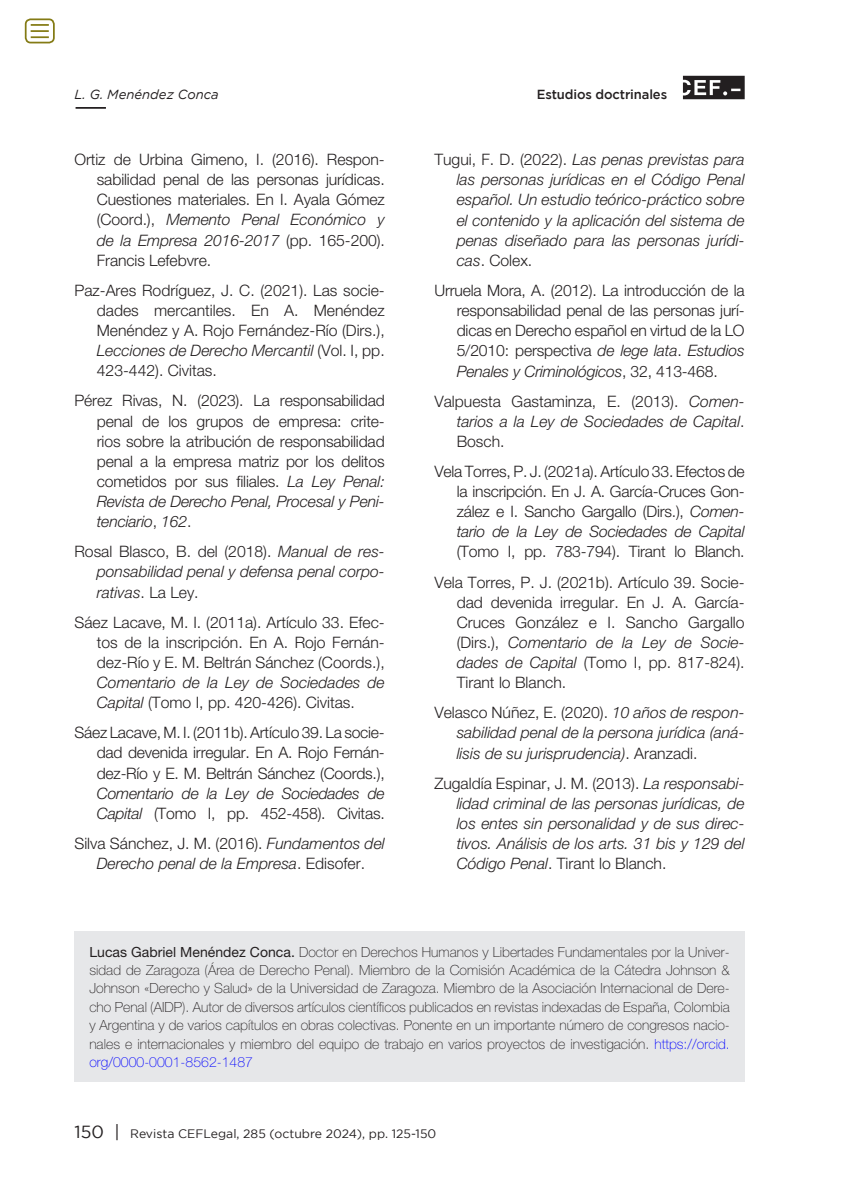
<style>
.page{position:relative;width:844px;height:1191px;background:#fff}
.page>*{position:absolute;margin:0;border:0;box-sizing:border-box;transform-origin:0 0}
.ref__bibliograficas{font:300 15.75px/20.1px "Helvetica Neue LT Std";letter-spacing:-.005em;color:#231f20;text-align:justify}
.ref__bibliograficas-2{font:italic 300 15.75px/20.1px "Helvetica Neue LT Std";color:#231f20;text-align:justify}
.ref__bibliograficas-3{font:100 14px/18.4px "Helvetica Neue LT Std";color:#231f20;text-align:justify}
.t1{font:500 13.12px "Gotham";letter-spacing:-.01em;color:#231f20}
.t2{font:italic 13.12px "Gotham";color:#231f20}
.t3{font:12.25px "Gotham";color:#231f20}
.s1{font-style:italic}
.s2{font-style:normal}
.s3{font-weight:400}
.s4{color:#00f}
.s5{font-size:17.5px}
</style>
<div class="page">
<svg style="left:682px;top:76px;width:62px;height:23px"></svg>
<hr style="left:76px;top:107px;width:30px;height:2px;background:#231f20">
<div style="left:74px;top:931px;width:670px;height:150px;background:#e6e7e9"></div>
<div style="left:25px;top:18px;width:30px;height:25px;border:2px solid #847b15;border-radius:5px"></div>
<svg style="left:31px;top:24px;width:18px;height:14px"></svg>
<p class="t2" style="left:74px;top:87px;width:146px">L. G. Menéndez Conca</p>
<p class="t1" style="left:536px;top:87px;width:132px">Estudios doctrinales</p>
<p class="ref__bibliograficas" style="left:97px;top:149px;width:289px;text-indent:-22px">Ortiz de Urbina Gimeno, I. (2016). Respon&shy;sabilidad penal de las personas jurídicas.<br>Cuestiones materiales. En I. Ayala Gómez (Coord.), <span class="s1">Memento Penal Económico y de la Empresa 2016-2017</span> (pp. 165-200).<br>Francis Lefebvre.</p>
<p class="ref__bibliograficas" style="left:97px;top:280px;width:289px;text-indent:-22px">Paz-Ares Rodríguez, J. C. (2021). Las socie&shy;dades mercantiles. En A. Menéndez Menéndez y A. Rojo Fernández-Río (Dirs.), <span class="s1">Lecciones de Derecho Mercantil</span> (Vol. I, pp.<br>423-442). Civitas.</p>
<p class="ref__bibliograficas" style="left:97px;top:390px;width:289px;text-indent:-22px">Pérez Rivas, N. (2023). La responsabilidad penal de los grupos de empresa: crite&shy;rios sobre la atribución de responsabilidad penal a la empresa matriz por los delitos cometidos por sus filiales. <span class="s1">La Ley Penal:<br>Revista de Derecho Penal, Procesal y Peni&shy;tenciario</span>, <span class="s1">162</span>.</p>
<p class="ref__bibliograficas-2" style="left:97px;top:541px;width:289px;text-indent:-22px"><span class="s2">Rosal Blasco, B. del (2018).</span> Manual de res&shy;ponsabilidad penal y defensa penal corpo&shy;rativas<span class="s2">. La Ley.</span></p>
<p class="ref__bibliograficas" style="left:97px;top:611px;width:289px;text-indent:-22px">Sáez Lacave, M. I. (2011a). Artículo 33. Efec&shy;tos de la inscripción. En A. Rojo Fernán&shy;dez-Río y E. M. Beltrán Sánchez (Coords.), <span class="s1">Comentario de la Ley de Sociedades de Capital</span> (Tomo I, pp. 420-426). Civitas.</p>
<p class="ref__bibliograficas" style="left:97px;top:722px;width:289px;text-indent:-22px">Sáez Lacave, M. I. (2011b). Artículo 39. La socie&shy;dad devenida irregular. En A. Rojo Fernán&shy;dez-Río y E. M. Beltrán Sánchez (Coords.), <span class="s1">Comentario de la Ley de Sociedades de Capital</span> (Tomo I, pp. 452-458). Civitas.</p>
<p class="ref__bibliograficas-2" style="left:74px;top:833px;width:312px;text-align:center"><span class="s2">Silva Sánchez, J. M. (2016).</span> Fundamentos del<br>Derecho penal de la Empresa<span class="s2">. Edisofer.</span></p>
<p class="ref__bibliograficas-2" style="left:456px;top:149px;width:289px;text-indent:-22px"><span class="s2">Tugui, F. D. (2022).</span> Las penas previstas para las personas jurídicas en el Código Penal español. Un estudio teórico-práctico sobre el contenido y la aplicación del sistema de penas diseñado para las personas jurídi&shy;cas<span class="s2">. Colex.</span></p>
<p class="ref__bibliograficas" style="left:456px;top:280px;width:289px;text-indent:-22px">Urruela Mora, A. (2012). La introducción de la responsabilidad penal de las personas jurí&shy;dicas en Derecho español en virtud de la LO 5/2010: perspectiva <span class="s1">de lege lata</span>. <span class="s1">Estudios Penales y Criminológicos</span>, 32, 413-468.</p>
<p class="ref__bibliograficas-2" style="left:456px;top:391px;width:289px;text-indent:-22px"><span class="s2">Valpuesta Gastaminza, E. (2013).</span> Comen&shy;tarios a la Ley de Sociedades de Capital<span class="s2">.<br>Bosch.</span></p>
<p class="ref__bibliograficas" style="left:456px;top:461px;width:289px;text-indent:-22px">Vela Torres, P. J. (2021a). Artículo 33. Efectos de la inscripción. En J. A. García-Cruces Gon&shy;zález e I. Sancho Gargallo (Dirs.), <span class="s1">Comen&shy;tario de la Ley de Sociedades de Capital </span>(Tomo I, pp. 783-794). Tirant lo Blanch.</p>
<p class="ref__bibliograficas" style="left:456px;top:571px;width:289px;text-indent:-22px">Vela Torres, P. J. (2021b). Artículo 39. Socie&shy;dad devenida irregular. En J. A. García-Cruces González e I. Sancho Gargallo (Dirs.), <span class="s1">Comentario de la Ley de Socie&shy;dades de Capital</span> (Tomo I, pp. 817-824).<br>Tirant lo Blanch.</p>
<p class="ref__bibliograficas-2" style="left:456px;top:702px;width:289px;text-indent:-22px"><span class="s2">Velasco Núñez, E. (2020).</span> 10 años de respon&shy;sabilidad penal de la persona jurídica (aná&shy;lisis de su jurisprudencia)<span class="s2">. Aranzadi.</span></p>
<p class="ref__bibliograficas-2" style="left:456px;top:772px;width:289px;text-indent:-22px"><span class="s2">Zugaldía Espinar, J. M. (2013).</span> La responsabi&shy;lidad criminal de las personas jurídicas, de los entes sin personalidad y de sus direc&shy;tivos. Análisis de los arts. 31 bis y 129 del Código Penal<span class="s2">. Tirant lo Blanch.</span></p>
<p class="ref__bibliograficas-3" style="left:89px;top:942px;width:641px"><span class="s3">Lucas Gabriel Menéndez Conca.</span> Doctor en Derechos Humanos y Libertades Fundamentales por la Univer&shy;sidad de Zaragoza (Área de Derecho Penal). Miembro de la Comisión Académica de la Cátedra Johnson &amp; Johnson «Derecho y Salud» de la Universidad de Zaragoza. Miembro de la Asociación Internacional de Dere&shy;cho Penal (AIDP). Autor de diversos artículos científicos publicados en revistas indexadas de España, Colombia y Argentina y de varios capítulos en obras colectivas. Ponente en un importante número de congresos nacio&shy;nales e internacionales y miembro del equipo de trabajo en varios proyectos de investigación. <span class="s4">https://orcid. org/0000-0001-8562-1487</span></p>
<p class="t3" style="left:74px;top:1127px;width:363px"><span class="s5">150 |</span> Revista CEFLegal, 285 (octubre 2024), pp. 125-150</p>
</div>
